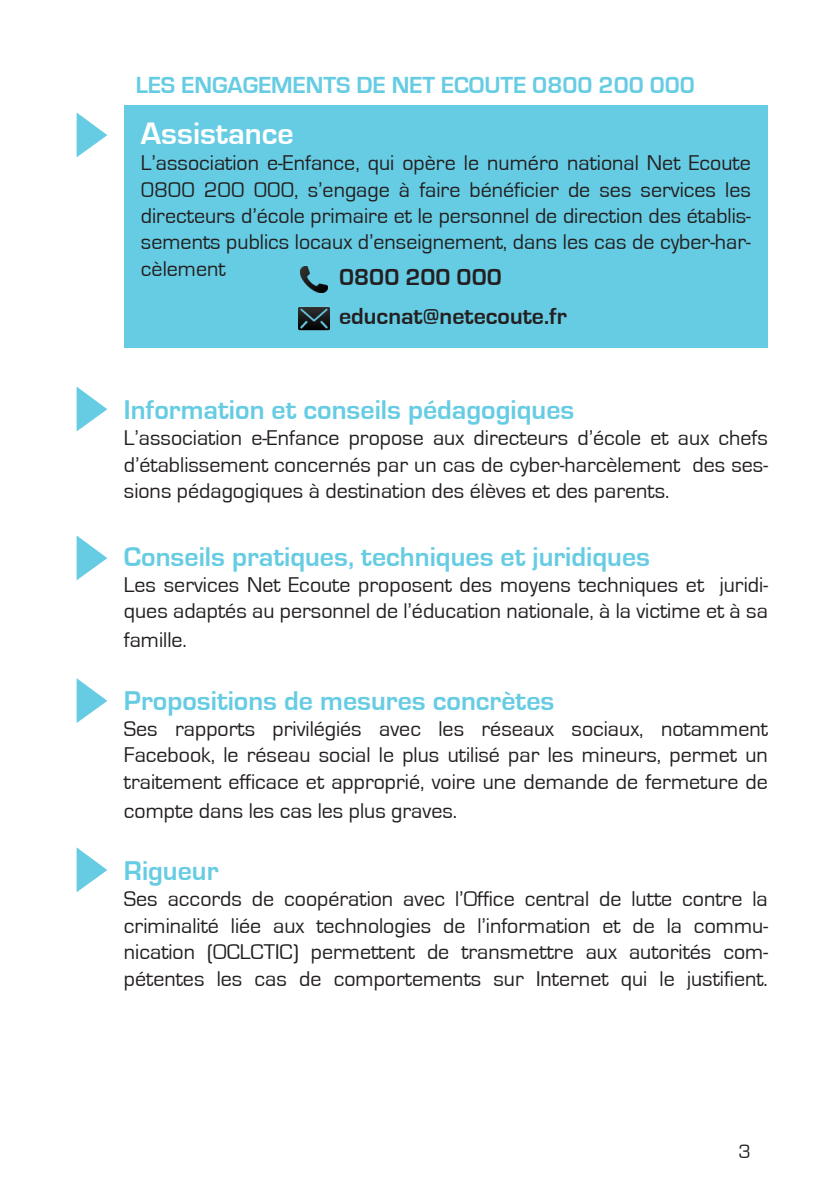
<style>
.page{position:relative;width:840px;height:1191px;background:#fff}
.page>*{position:absolute;margin:0;border:0;box-sizing:border-box;transform-origin:0 0}
.t1{font:700 32px "Eurostile";color:#fff}
.t2{font:700 28px "Eurostile";color:#66cce3}
.t3{font:700 24px "Eurostile";color:#66cce3}
.t4{font:700 24px "Eurostile";color:#231f20}
.t5{font:22px/26.4px "Eurostile";color:#231f20;text-align:justify}
.t6{font:20px "Eurostile";color:#231f20}
</style>
<div class="page">
<svg style="left:77px;top:113px;width:30px;height:44px"></svg>
<svg style="left:77px;top:387px;width:30px;height:44px"></svg>
<svg style="left:77px;top:536px;width:30px;height:44px"></svg>
<svg style="left:77px;top:678px;width:30px;height:45px"></svg>
<svg style="left:77px;top:847px;width:30px;height:45px"></svg>
<div style="left:124px;top:105px;width:643px;height:243px;background:#66cce3"></div>
<img style="left:300px;top:266px;width:28px;height:27px">
<img style="left:298px;top:306px;width:31px;height:25px">
<p class="t3" style="left:136px;top:72px;width:560px">LES ENGAGEMENTS DE NET ECOUTE 0800 200 000</p>
<p class="t1" style="left:141px;top:116px;width:154px">Assistance</p>
<p class="t5" style="left:141px;top:150px;width:611px">L’association e-Enfance, qui opère le numéro national Net Ecoute 0800 200 000, s’engage à faire bénéficier de ses services les directeurs d’école primaire et le personnel de direction des établis&shy;sements publics locaux d’enseignement, dans les cas de cyber-har&shy;cèlement</p>
<p class="t4" style="left:339px;top:264px;width:164px">0800 200 000</p>
<p class="t4" style="left:339px;top:303px;width:229px">educnat@netecoute.fr</p>
<p class="t2" style="left:124px;top:394px;width:452px">Information et conseils pédagogiques</p>
<p class="t5" style="left:124px;top:425px;width:645px">L’association e-Enfance propose aux directeurs d’école et aux chefs d’établissement concernés par un cas de cyber-harcèlement des ses&shy;sions pédagogiques à destination des élèves et des parents.</p>
<p class="t2" style="left:124px;top:541px;width:527px">Conseils pratiques, techniques et juridiques</p>
<p class="t5" style="left:124px;top:572px;width:645px">Les services Net Ecoute proposent des moyens techniques et juridi&shy;ques adaptés au personnel de l’éducation nationale, à la victime et à sa</p>
<p class="t5" style="left:124px;top:627px;width:64px">famille.</p>
<p class="t2" style="left:124px;top:685px;width:431px">Propositions de mesures concrètes</p>
<p class="t5" style="left:124px;top:716px;width:645px">Ses rapports privilégiés avec les réseaux sociaux, notamment Facebook, le réseau social le plus utilisé par les mineurs, permet un traitement efficace et approprié, voire une demande de fermeture de</p>
<p class="t5" style="left:124px;top:797px;width:334px">compte dans les cas les plus graves.</p>
<p class="t2" style="left:124px;top:855px;width:96px">Rigueur</p>
<p class="t5" style="left:124px;top:886px;width:645px">Ses accords de coopération avec l’Office central de lutte contre la criminalité liée aux technologies de l’information et de la commu&shy;nication (OCLCTIC) permettent de transmettre aux autorités com&shy;pétentes les cas de comportements sur Internet qui le justifient.</p>
<p class="t6" style="left:738px;top:1140px;width:14px">3</p>
</div>
